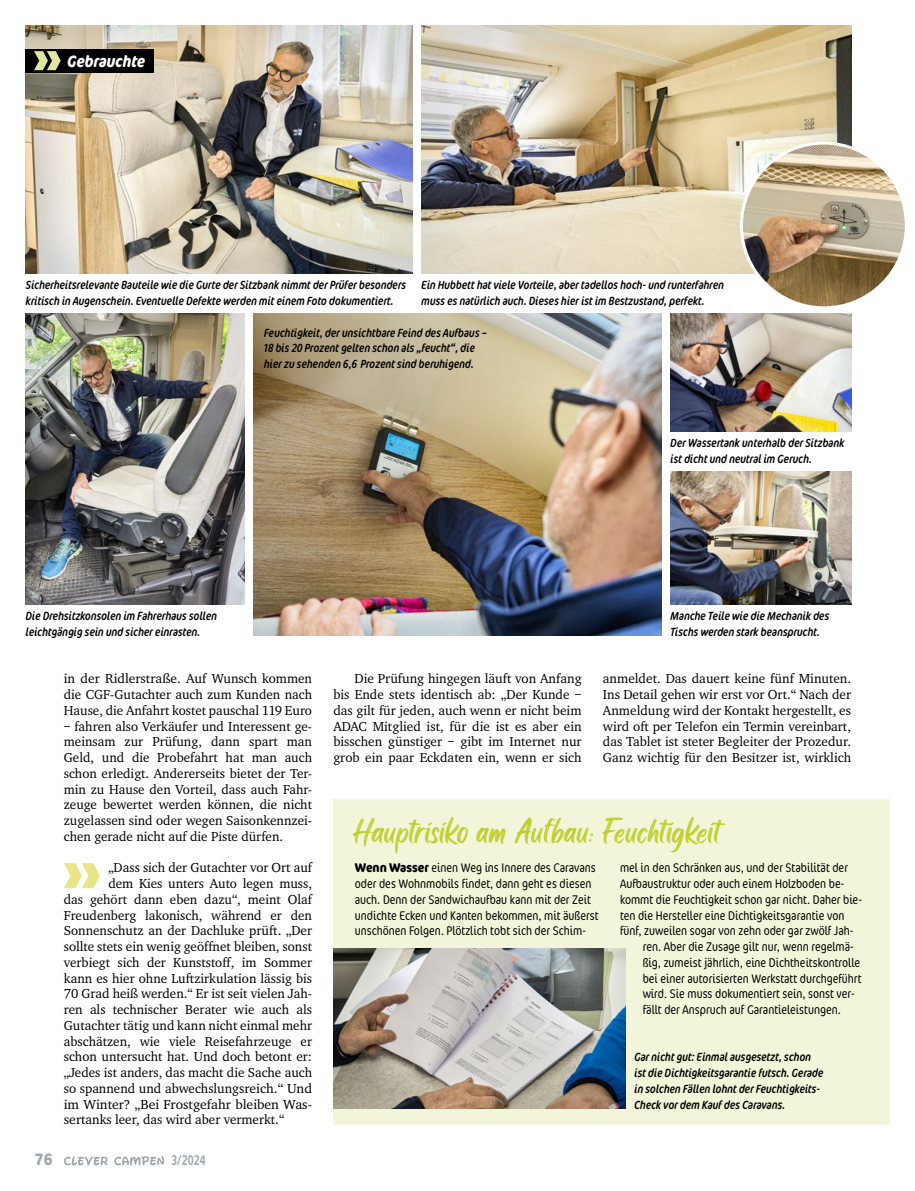
<style>
.page{position:relative;width:915px;height:1191px;background:#fff}
.page>*{position:absolute;margin:0;border:0;box-sizing:border-box;transform-origin:0 0}
.t1{font:31.5px "Black Bones";letter-spacing:.01em;color:#c0ce2e}
.t2{font:italic 700 condensed 16.5px "Cocon Pro";letter-spacing:.005em;color:#fff}
.t3{font:700 condensed 16.5px "Cocon Pro";color:#9ea7af}
.t4{font:condensed 14.25px "Cocon Pro";color:#9ea7af;scale:.85 1}
.t5{font:13.5px/15.8px "Charter EFOP";color:#000;text-align:justify}
.t6{font:300 condensed 12.75px/15.8px "Cocon Pro";color:#000}
.t7{font:italic condensed 12px/15.8px "Cocon Pro";color:#000;scale:.95 1}
.s1{font-weight:700}
</style>
<div class="page">
<div style="left:333px;top:799px;width:556px;height:325px;background:#f3f5db"></div>
<svg style="left:543px;top:818px;width:12px;height:25px"></svg>
<img style="left:333px;top:949px;width:292px;height:159px">
<img style="left:26px;top:26px;width:386px;height:247px">
<img style="left:26px;top:314px;width:218px;height:290px">
<img style="left:421px;top:26px;width:429px;height:247px">
<img style="left:670px;top:314px;width:180px;height:117px">
<img style="left:670px;top:471px;width:180px;height:133px">
<img style="left:253px;top:314px;width:408px;height:322px">
<img style="left:741px;top:143px;width:165px;height:165px;border-radius:82px">
<svg style="left:64px;top:863px;width:36px;height:25px"></svg>
<div style="left:26px;top:49px;width:128px;height:23px;background:#000"></div>
<svg style="left:34px;top:51px;width:27px;height:19px"></svg>
<svg style="left:64px;top:1155px;width:100px;height:10px"></svg>
<p class="t2" style="left:67px;top:49px;width:79px">Gebrauchte</p>
<p class="t7" style="left:26px;top:277px;width:402px">Sicherheitsrelevante Bauteile wie die Gurte der Sitzbank nimmt der Prüfer besonders kritisch in Augenschein. Eventuelle Defekte werden mit einem Foto dokumentiert.</p>
<p class="t7" style="left:264px;top:324px;width:236px">Feuchtigkeit, der unsichtbare Feind des Aufbaus –<br>18 bis 20 Prozent gelten schon als „feucht“, die hier zu sehenden 6,6 Prozent sind beruhigend.</p>
<p class="t7" style="left:421px;top:277px;width:320px">Ein Hubbett hat viele Vorteile, aber tadellos hoch- und runterfahren muss es natürlich auch. Dieses hier ist im Bestzustand, perfekt.</p>
<p class="t7" style="left:670px;top:434px;width:184px">Der Wassertank unterhalb der Sitzbank ist dicht und neutral im Geruch.</p>
<p class="t7" style="left:26px;top:608px;width:203px">Die Drehsitzkonsolen im Fahrerhaus sollen leichtgängig sein und sicher einrasten.</p>
<p class="t7" style="left:670px;top:608px;width:169px">Manche Teile wie die Mechanik des<br>Tischs werden stark beansprucht.</p>
<p class="t5" style="left:64px;top:670px;width:250px">in der Ridlerstraße. Auf Wunsch kommen die CGF-Gutachter auch zum Kunden nach Hause, die Anfahrt kostet pauschal 119 Euro</p>
<p class="t5" style="left:64px;top:718px;width:250px">– fahren also Verkäufer und Interessent ge&shy;meinsam zur Prüfung, dann spart man Geld, und die Probefahrt hat man auch schon erledigt. Andererseits bietet der Ter&shy;min zu Hause den Vorteil, dass auch Fahr&shy;zeuge bewertet werden können, die nicht zugelassen sind oder wegen Saisonkennzei&shy;chen gerade nicht auf die Piste dürfen.</p>
<p class="t5" style="left:108px;top:859px;width:205px">„Dass sich der Gutachter vor Ort auf</p>
<p class="t5" style="left:108px;top:875px;width:205px">dem Kies unters Auto legen muss,</p>
<p class="t5" style="left:64px;top:891px;width:250px">das gehört dann eben dazu“, meint Olaf</p>
<p class="t5" style="left:64px;top:907px;width:250px">Freudenberg lakonisch, während er den</p>
<p class="t5" style="left:64px;top:922px;width:250px">Sonnenschutz an der Dachluke prüft. „Der</p>
<p class="t5" style="left:64px;top:938px;width:250px">sollte stets ein wenig geöffnet bleiben, sonst</p>
<p class="t5" style="left:64px;top:954px;width:250px">verbiegt sich der Kunststoff, im Sommer</p>
<p class="t5" style="left:64px;top:970px;width:250px">kann es hier ohne Luftzirkulation lässig bis</p>
<p class="t5" style="left:64px;top:985px;width:250px">70 Grad heiß werden.“ Er ist seit vielen Jah-</p>
<p class="t5" style="left:64px;top:1001px;width:250px">ren als technischer Berater wie auch als</p>
<p class="t5" style="left:64px;top:1017px;width:250px">Gutachter tätig und kann nicht einmal mehr</p>
<p class="t5" style="left:64px;top:1033px;width:250px">abschätzen, wie viele Reisefahrzeuge er</p>
<p class="t5" style="left:64px;top:1048px;width:250px">schon untersucht hat. Und doch betont er:</p>
<p class="t5" style="left:64px;top:1064px;width:250px">„Jedes ist anders, das macht die Sache auch</p>
<p class="t5" style="left:64px;top:1080px;width:250px">so spannend und abwechslungsreich.“ Und</p>
<p class="t5" style="left:64px;top:1096px;width:250px">im Winter? „Bei Frostgefahr bleiben Was-</p>
<p class="t5" style="left:64px;top:1111px;width:222px">sertanks leer, das wird aber vermerkt.“</p>
<p class="t3" style="left:35px;top:1148px;width:19px">76</p>
<p class="t4" style="left:171px;top:1150px;width:42px">3/2024</p>
<p class="t5" style="left:333px;top:670px;width:250px;text-indent:21px">Die Prüfung hingegen läuft von Anfang bis Ende stets identisch ab: „Der Kunde – das gilt für jeden, auch wenn er nicht beim ADAC Mitglied ist, für die ist es aber ein bisschen günstiger – gibt im Internet nur grob ein paar Eckdaten ein, wenn er sich</p>
<p class="t5" style="left:602px;top:670px;width:250px">anmeldet. Das dauert keine fünf Minuten.<br>Ins Detail gehen wir erst vor Ort.“ Nach der Anmeldung wird der Kontakt hergestellt, es wird oft per Telefon ein Termin vereinbart, das Tablet ist steter Begleiter der Prozedur.<br>Ganz wichtig für den Besitzer ist, wirklich</p>
<h1 class="t1" style="left:354px;top:809px;width:366px">Hauptrisiko am Au bau: Feuchtigkeit</h1>
<p class="t6" style="left:355px;top:860px;width:245px"><span class="s1">Wenn Wasser</span> einen Weg ins Innere des Caravans oder des Wohnmobils findet, dann geht es diesen auch. Denn der Sandwichaufbau kann mit der Zeit undichte Ecken und Kanten bekommen, mit äußerst unschönen Folgen. Plötzlich tobt sich der Schim-</p>
<p class="t6" style="left:619px;top:860px;width:229px">mel in den Schränken aus, und der Stabilität der</p>
<p class="t6" style="left:619px;top:875px;width:226px">Aufbaustruktur oder auch einem Holzboden be-</p>
<p class="t6" style="left:619px;top:891px;width:243px">kommt die Feuchtigkeit schon gar nicht. Daher bie-</p>
<p class="t6" style="left:619px;top:907px;width:226px">ten die Hersteller eine Dichtigkeitsgarantie von</p>
<p class="t6" style="left:619px;top:923px;width:235px">fünf, zuweilen sogar von zehn oder gar zwölf Jah-</p>
<p class="t6" style="left:642px;top:938px;width:212px">ren. Aber die Zusage gilt nur, wenn regelmä-</p>
<p class="t6" style="left:642px;top:954px;width:219px">ßig, zumeist jährlich, eine Dichtheitskontrolle</p>
<p class="t6" style="left:642px;top:970px;width:220px">bei einer autorisierten Werkstatt durchgeführt</p>
<p class="t6" style="left:642px;top:986px;width:214px">wird. Sie muss dokumentiert sein, sonst ver-</p>
<p class="t6" style="left:642px;top:1002px;width:200px">fällt der Anspruch auf Garantieleistungen.</p>
<p class="t7" style="left:634px;top:1049px;width:200px">Gar nicht gut: Einmal ausgesetzt, schon ist die Dichtigkeitsgarantie futsch. Gerade in solchen Fällen lohnt der Feuchtigkeits-Check vor dem Kauf des Caravans.</p>
</div>
